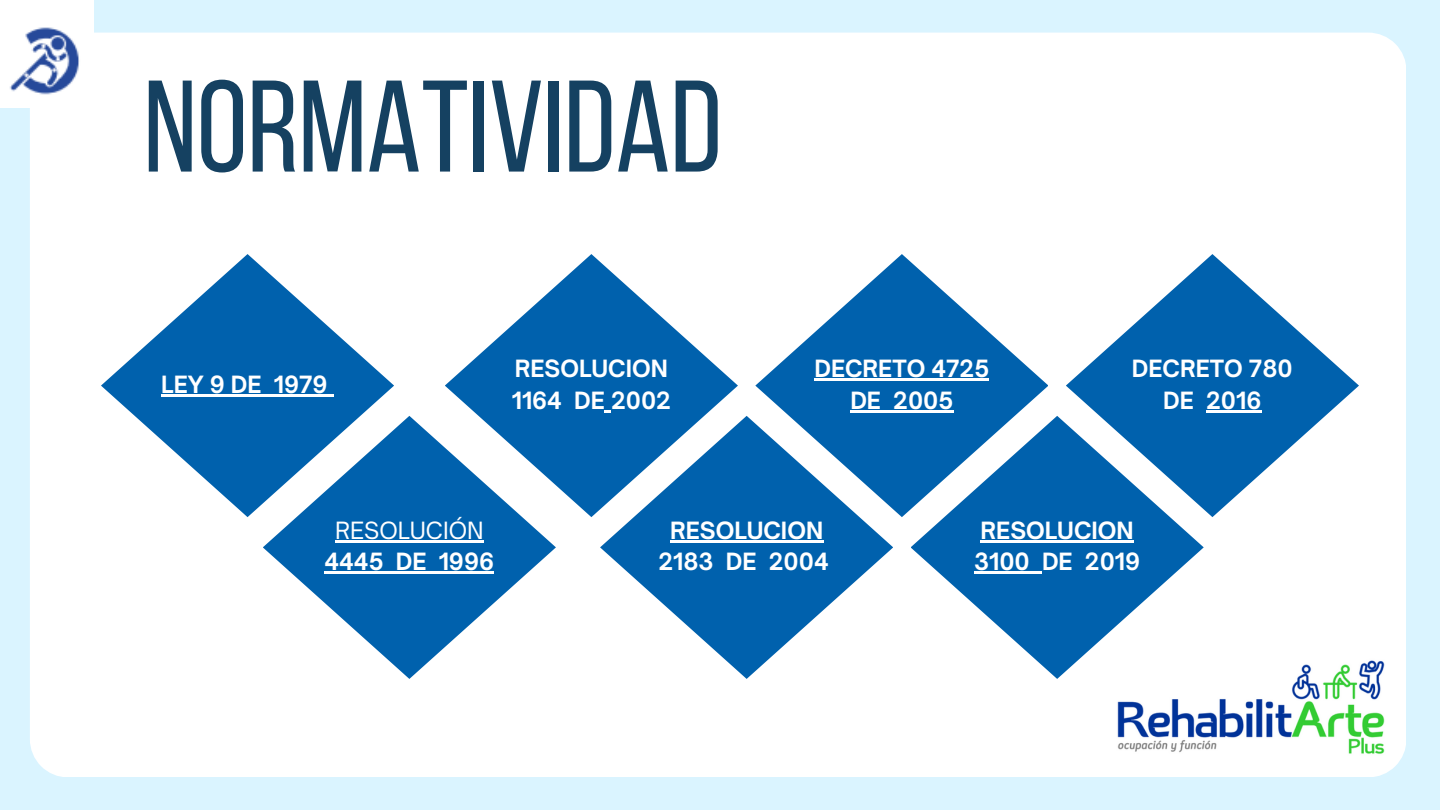
<style>
.page{position:relative;width:1440px;height:810px;background:#daf4ff}
.page>*{position:absolute;margin:0;border:0;box-sizing:border-box;transform-origin:0 0}
.t1{font:130px "Bebas Neue";color:#154161}
.t2{font:700 22.7px/31.5px "Open Sauce One";color:#fff;text-align:center}
.t3{font:22.7px/31.5px "Open Sauce One";color:#fff;text-align:center}
.s1{font-weight:700}
</style>
<div class="page">
<div style="left:30px;top:33px;width:1376px;height:744px;background:#fff"></div>
<svg style="left:600px;top:416px;width:293px;height:263px;background:#6aa3cf"></svg>
<hr style="left:670px;top:540px;width:153px;height:3px;background:#fff">
<svg style="left:911px;top:416px;width:293px;height:263px;background:#619dcc"></svg>
<hr style="left:981px;top:540px;width:153px;height:3px;background:#fff">
<hr style="left:974px;top:572px;width:56px;height:2px;background:#fff">
<svg style="left:1030px;top:572px;width:12px;height:2px"></svg>
<svg style="left:445px;top:254px;width:293px;height:263px;background:#619dcc"></svg>
<svg style="left:605px;top:410px;width:6px;height:2px"></svg>
<svg style="left:755px;top:254px;width:293px;height:263px;background:#609dcc"></svg>
<hr style="left:814px;top:379px;width:175px;height:2px;background:#fff">
<hr style="left:850px;top:410px;width:31px;height:2px;background:#fff">
<svg style="left:881px;top:410px;width:12px;height:2px"></svg>
<hr style="left:893px;top:410px;width:60px;height:2px;background:#fff">
<svg style="left:1066px;top:254px;width:293px;height:263px;background:#6fa6d0"></svg>
<hr style="left:1206px;top:410px;width:56px;height:2px;background:#fff">
<svg style="left:101px;top:254px;width:293px;height:263px;background:#77aad3"></svg>
<hr style="left:161px;top:394px;width:101px;height:3px;background:#fff">
<svg style="left:262px;top:394px;width:12px;height:3px"></svg>
<hr style="left:274px;top:394px;width:54px;height:3px;background:#fff">
<svg style="left:328px;top:394px;width:6px;height:3px"></svg>
<svg style="left:263px;top:416px;width:293px;height:263px;background:#6aa2cf"></svg>
<hr style="left:335px;top:540px;width:149px;height:3px;background:#fff">
<hr style="left:325px;top:572px;width:59px;height:2px;background:#fff">
<svg style="left:384px;top:572px;width:12px;height:2px"></svg>
<hr style="left:396px;top:572px;width:31px;height:2px;background:#fff">
<svg style="left:427px;top:572px;width:12px;height:2px"></svg>
<hr style="left:439px;top:572px;width:55px;height:2px;background:#fff">
<img style="left:1109px;top:648px;width:284px;height:112px">
<img style="left:0;top:0;width:94px;height:107px">
<p class="t1" style="left:144px;top:74px;width:580px">NORMATIVIDAD</p>
<h2 class="t2" style="left:161px;top:368px;width:168px">LEY 9 DE 1979</h2>
<h2 class="t2" style="left:512px;top:353px;width:161px;text-align:left">RESOLUCION<br>1164 DE 2002</h2>
<h2 class="t2" style="left:814px;top:353px;width:176px">DECRETO 4725<br>DE 2005</h2>
<h2 class="t2" style="left:1132px;top:353px;width:162px">DECRETO 780<br>DE 2016</h2>
<h2 class="t3" style="left:325px;top:514px;width:171px">RESOLUCIÓN<br><span class="s1">4445 DE 1996</span></h2>
<p class="t2" style="left:658px;top:514px;width:172px">RESOLUCION<br>2183 DE 2004</p>
<h2 class="t2" style="left:974px;top:514px;width:168px;text-align:left">RESOLUCION<br>3100 DE 2019</h2>
</div>
